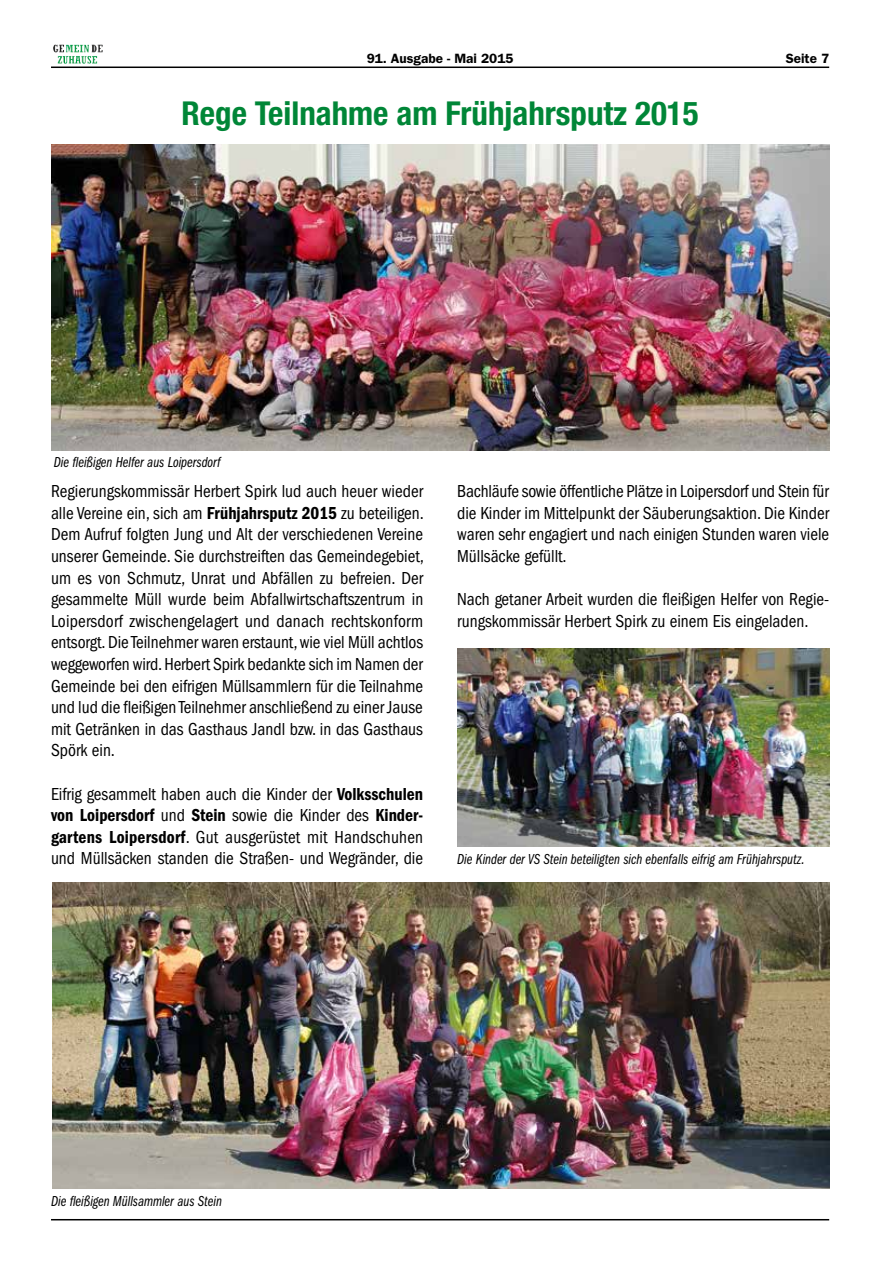
<style>
.page{position:relative;width:893px;height:1263px;background:#fff}
.page>*{position:absolute;margin:0;border:0;box-sizing:border-box;transform-origin:0 0}
.t1{font:700 condensed 33px "Helvetica Neue LT Std";color:#008637}
.t2{font:condensed 18px/21.6px "ITC Franklin Gothic Std";color:#000;text-align:justify;scale:.96 1}
.t3{font:18px "ITC Franklin Gothic Std Dm Cd";color:#000;scale:.96 1}
.t4{font:15px "ITC Franklin Gothic Std Bk Cp It";color:#000}
.t5{font:600 13.5px "ITC Franklin Gothic Std";color:#000}
.s1{font-family:"ITC Franklin Gothic Std Dm Cd";font-stretch:normal}
.s2{font-family:"ITC Franklin Gothic Std";font-stretch:condensed}
</style>
<div class="page">
<hr style="left:51px;top:67px;width:778px;height:1px;background:#000">
<hr style="left:51px;top:1219px;width:778px;height:1px;background:#000">
<img style="left:53px;top:45px;width:50px;height:19px">
<img style="left:51px;top:144px;width:778px;height:306px">
<img style="left:52px;top:882px;width:777px;height:306px">
<img style="left:457px;top:648px;width:372px;height:198px">
<p class="t5" style="left:367px;top:51px;width:148px">91. Ausgabe - Mai 2015</p>
<p class="t5" style="left:786px;top:50px;width:45px">Seite 7</p>
<h1 class="t1" style="left:182px;top:93px;width:519px">Rege Teilnahme am Frühjahrsputz 2015</h1>
<p class="t4" style="left:54px;top:454px;width:168px">Die fleißigen Helfer aus Loipersdorf</p>
<p class="t2" style="left:51px;top:480px;width:390px">Regierungskommissär Herbert Spirk lud auch heuer wieder alle Vereine ein, sich am <span class="s1">Frühjahrsputz 2015</span> zu beteiligen.<br>Dem Aufruf folgten Jung und Alt der verschiedenen Vereine unserer Gemeinde. Sie durchstreiften das Gemeindegebiet, um es von Schmutz, Unrat und Abfällen zu befreien. Der gesammelte Müll wurde beim Abfallwirtschaftszentrum in Loipersdorf zwischengelagert und danach rechtskonform entsorgt. Die Teilnehmer waren erstaunt, wie viel Müll achtlos weggeworfen wird. Herbert Spirk bedankte sich im Namen der Gemeinde bei den eifrigen Müllsammlern für die Teilnahme und lud die fleißigen Teilnehmer anschließend zu einer Jause mit Getränken in das Gasthaus Jandl bzw. in das Gasthaus Spörk ein.</p>
<p class="t2" style="left:51px;top:783px;width:389px">Eifrig gesammelt haben auch die Kinder der <span class="s1">Volksschulen</span></p>
<p class="t3" style="left:51px;top:805px;width:389px">von Loipersdorf <span class="s2">und</span> Stein <span class="s2">sowie die Kinder des</span> Kinder-</p>
<p class="t2" style="left:51px;top:826px;width:389px"><span class="s1">gartens Loipersdorf</span>. Gut ausgerüstet mit Handschuhen und Müllsäcken standen die Straßen- und Wegränder, die</p>
<p class="t2" style="left:457px;top:480px;width:389px">Bachläufe sowie öffentliche Plätze in Loipersdorf und Stein für die Kinder im Mittelpunkt der Säuberungsaktion. Die Kinder waren sehr engagiert und nach einigen Stunden waren viele Müllsäcke gefüllt.</p>
<p class="t2" style="left:457px;top:588px;width:389px">Nach getaner Arbeit wurden die fleißigen Helfer von Regie&shy;rungskommissär Herbert Spirk zu einem Eis eingeladen.</p>
<p class="t4" style="left:457px;top:851px;width:349px">Die Kinder der VS Stein beteiligten sich ebenfalls eifrig am Frühjahrsputz.</p>
<p class="t4" style="left:51px;top:1193px;width:172px">Die fleißigen Müllsammler aus Stein</p>
</div>
